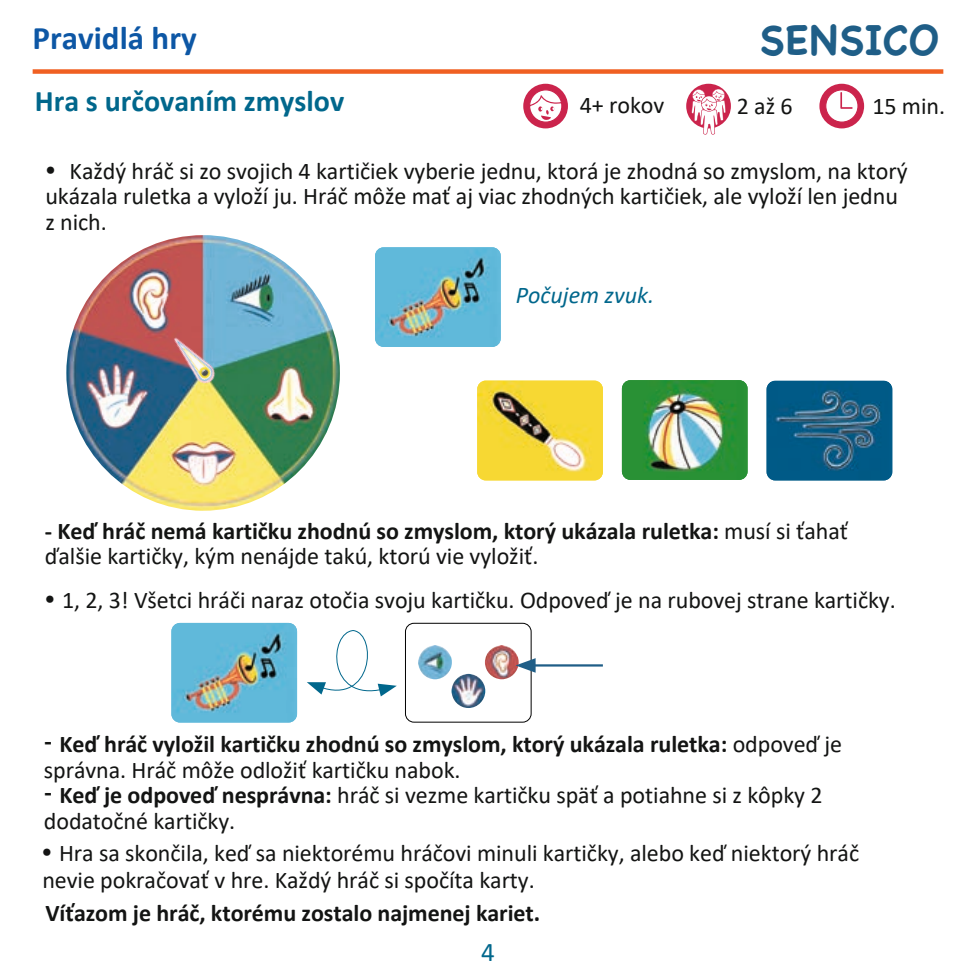
<style>
.page{position:relative;width:976px;height:978px;background:#fff}
.page>*{position:absolute;margin:0;border:0;box-sizing:border-box;transform-origin:0 0}
.t1{font:700 42px "Chalkboard SE";letter-spacing:.005em;color:#1f5e87}
.t2{font:700 33px "Calibri";color:#0d57a5}
.t3{font:700 30px "Calibri";color:#00678c}
.t4{font:27px "Calibri";color:#00678c}
.t5{font:24px/25.5px "Calibri";letter-spacing:-.005em;color:#131413}
.t6{font:700 24px/25.5px "Calibri";letter-spacing:-.005em;color:#131413}
.t7{font:italic 24px "Calibri";color:#00678c}
.t8{font:6px "Minion Pro";letter-spacing:-.01em;color:#131413}
.s1{font-family:"Interstate"}
.s2{font-weight:700}
.s3{font-family:"Interstate";font-weight:400}
.s4{font-weight:400}
</style>
<div class="page">
<img style="left:375px;top:247px;width:125px;height:100px">
<svg style="left:766px;top:381px;width:126px;height:99px;background:#156188"></svg>
<img style="left:621px;top:380px;width:126px;height:100px">
<svg style="left:477px;top:380px;width:125px;height:100px;background:#e5ca41"></svg>
<img style="left:171px;top:622px;width:126px;height:100px">
<hr style="left:530px;top:664px;width:72px;height:2px;background:#1f5e87">
<svg style="left:405px;top:623px;width:130px;height:99px"></svg>
<svg style="left:307px;top:630px;width:89px;height:67px"></svg>
<img style="left:66px;top:235px;width:274px;height:275px">
<img style="left:150px;top:320px;width:84px;height:87px">
<div style="left:33px;top:69px;width:910px;height:5px;background:#f06022"></div>
<div style="left:523px;top:84px;width:44px;height:44px;background:#cb244c;border-radius:50%"></div>
<svg style="left:529px;top:89px;width:33px;height:34px"></svg>
<div style="left:686px;top:84px;width:44px;height:44px;background:#cb244c;border-radius:50%"></div>
<svg style="left:691px;top:89px;width:34px;height:45px"></svg>
<div style="left:819px;top:84px;width:44px;height:44px;background:#cb244c;border-radius:50%"></div>
<svg style="left:824px;top:89px;width:34px;height:34px"></svg>
<h2 class="t2" style="left:33px;top:15px;width:165px">Pravidlá hry</h2>
<p class="t3" style="left:35px;top:79px;width:311px">Hra s určovaním zmyslov</p>
<h1 class="t1" style="left:758px;top:15px;width:182px">SENSICO</h1>
<p class="t5" style="left:579px;top:91px;width:86px">4+ rokov</p>
<p class="t5" style="left:736px;top:92px;width:57px">2 až 6</p>
<p class="t5" style="left:872px;top:92px;width:74px">15 min.</p>
<p class="t5" style="left:45px;top:157px;width:863px"><span class="s1">•</span> Každý hráč si zo svojich 4 kartičiek vyberie jednu, ktorá je zhodná so zmyslom, na ktorý ukázala ruletka a vyloží ju. Hráč môže mať aj viac zhodných kartičiek, ale vyloží len jednu z nich.</p>
<p class="t7" style="left:515px;top:278px;width:140px">Počujem zvuk.</p>
<p class="t5" style="left:45px;top:517px;width:804px"><span class="s2">- Keď hráč nemá kartičku zhodnú so zmyslom, ktorý ukázala ruletka:</span> musí si ťahať ďalšie kartičky, kým nenájde takú, ktorú vie vyložiť.</p>
<p class="t5" style="left:45px;top:586px;width:852px"><span class="s1">•</span> 1, 2, 3! Všetci hráči naraz otočia svoju kartičku. Odpoveď je na rubovej strane kartičky.</p>
<p class="t8" style="left:251px;top:534px;width:13px">TOP</p>
<p class="t8" style="left:485px;top:534px;width:26px">BOTTOM</p>
<p class="t6" style="left:44px;top:731px;width:799px"><span class="s3">-</span> Keď hráč vyložil kartičku zhodnú so zmyslom, ktorý ukázala ruletka: <span class="s4">odpoveď je správna. Hráč môže odložiť kartičku nabok.</span></p>
<p class="t5" style="left:44px;top:782px;width:780px"><span class="s1">-</span> <span class="s2">Keď je odpoveď nesprávna:</span> hráč si vezme kartičku späť a potiahne si z kôpky 2 dodatočné kartičky.</p>
<p class="t5" style="left:42px;top:839px;width:818px;line-height:26.7px"><span class="s1">•</span> Hra sa skončila, keď sa niektorému hráčovi minuli kartičky, alebo keď niektorý hráč nevie pokračovať v hre. Každý hráč si spočíta karty.</p>
<p class="t6" style="left:45px;top:900px;width:496px">Víťazom je hráč, ktorému zostalo najmenej kariet.</p>
<p class="t4" style="left:481px;top:933px;width:15px">4</p>
</div>
